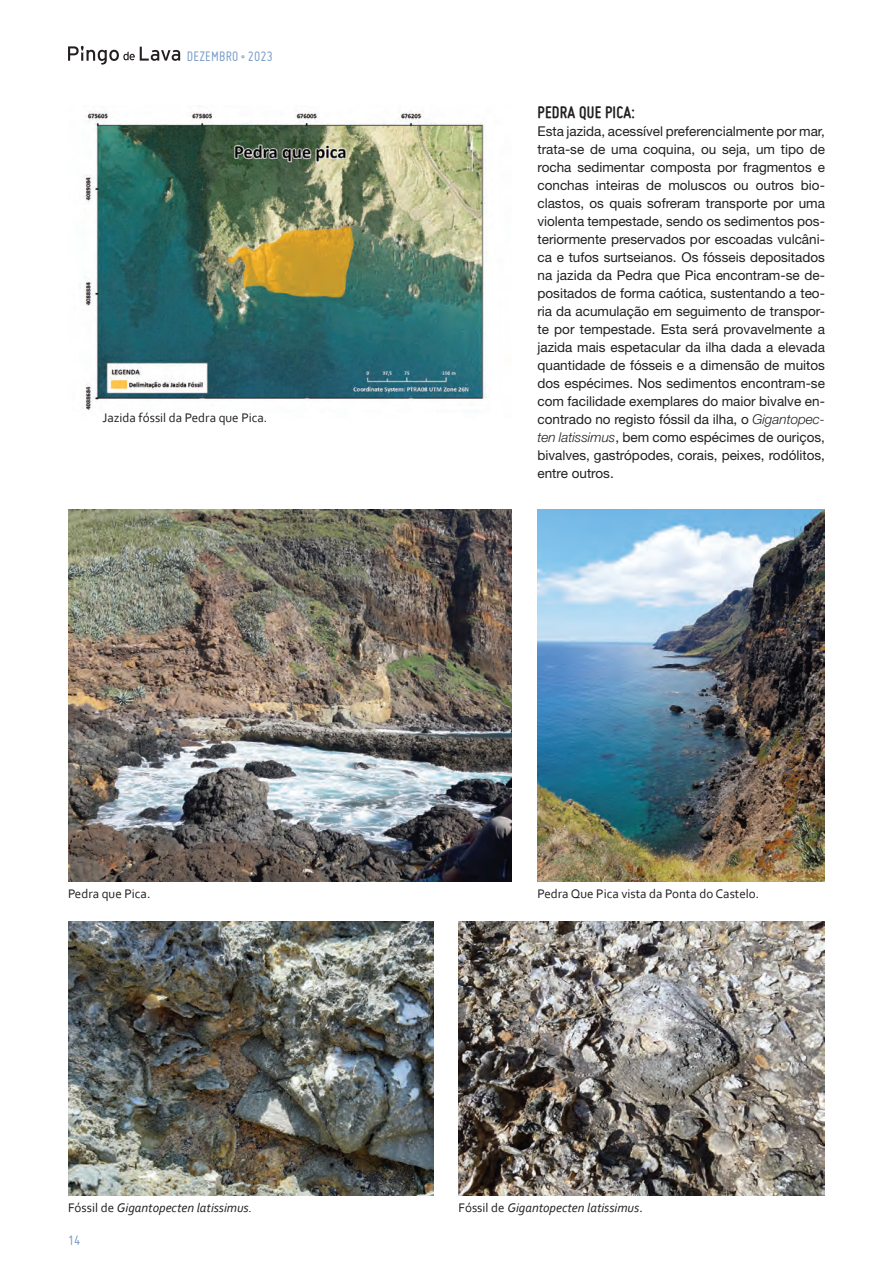
<style>
.page{position:relative;width:893px;height:1276px;background:#fff}
.page>*{position:absolute;margin:0;border:0;box-sizing:border-box;transform-origin:0 0}
.txt{font:700 18px "Miso";letter-spacing:.015em;color:#231f20}
.t1{font:15px "Miso";letter-spacing:.015em;color:#7b9dc7}
.txt-reg{font:13.5px/18px "Helvetica Neue LT Std";color:#231f20;text-align:justify}
.legenda-neto{font:13.05px "Corbel";color:#231f20}
.legenda-neto-2{font:italic 13.05px "Corbel";color:#231f20}
.s1{font-weight:300;font-style:italic}
.s2{font-style:normal}
</style>
<div class="page">
<svg style="left:68px;top:46px;width:112px;height:19px"></svg>
<img style="left:537px;top:509px;width:288px;height:372px">
<img style="left:68px;top:509px;width:444px;height:372px">
<img style="left:458px;top:921px;width:366px;height:275px">
<img style="left:68px;top:921px;width:366px;height:275px">
<img style="left:82px;top:111px;width:404px;height:299px">
<p class="t1" style="left:187px;top:48px;width:87px">DEZEMBRO • 2023</p>
<p class="legenda-neto" style="left:103px;top:409px;width:166px">Jazida fóssil da Pedra que Pica.</p>
<p class="txt" style="left:538px;top:102px;width:99px">PEDRA QUE PICA:</p>
<p class="txt-reg" style="left:537px;top:122px;width:289px">Esta jazida, acessível preferencialmente por mar, trata-se de uma coquina, ou seja, um tipo de rocha sedimentar composta por fragmentos e conchas inteiras de moluscos ou outros bio&shy;clastos, os quais sofreram transporte por uma violenta tempestade, sendo os sedimentos pos&shy;teriormente preservados por escoadas vulcâni&shy;ca e tufos surtseianos. Os fósseis depositados na jazida da Pedra que Pica encontram-se de&shy;positados de forma caótica, sustentando a teo&shy;ria da acumulação em seguimento de transpor&shy;te por tempestade. Esta será provavelmente a jazida mais espetacular da ilha dada a elevada quantidade de fósseis e a dimensão de muitos dos espécimes. Nos sedimentos encontram-se com facilidade exemplares do maior bivalve en&shy;contrado no registo fóssil da ilha, o <span class="s1">Gigantopec&shy;ten latissimus</span>, bem como espécimes de ouriços, bivalves, gastrópodes, corais, peixes, rodólitos, entre outros.</p>
<p class="legenda-neto" style="left:68px;top:885px;width:84px">Pedra que Pica.</p>
<p class="legenda-neto" style="left:537px;top:885px;width:223px">Pedra Que Pica vista da Ponta do Castelo.</p>
<p class="legenda-neto-2" style="left:68px;top:1199px;width:186px"><span class="s2">Fóssil de</span> Gigantopecten latissimus.</p>
<p class="t1" style="left:68px;top:1231px;width:14px">14</p>
<p class="legenda-neto-2" style="left:458px;top:1199px;width:186px"><span class="s2">Fóssil de</span> Gigantopecten latissimus<span class="s2">.</span></p>
</div>
